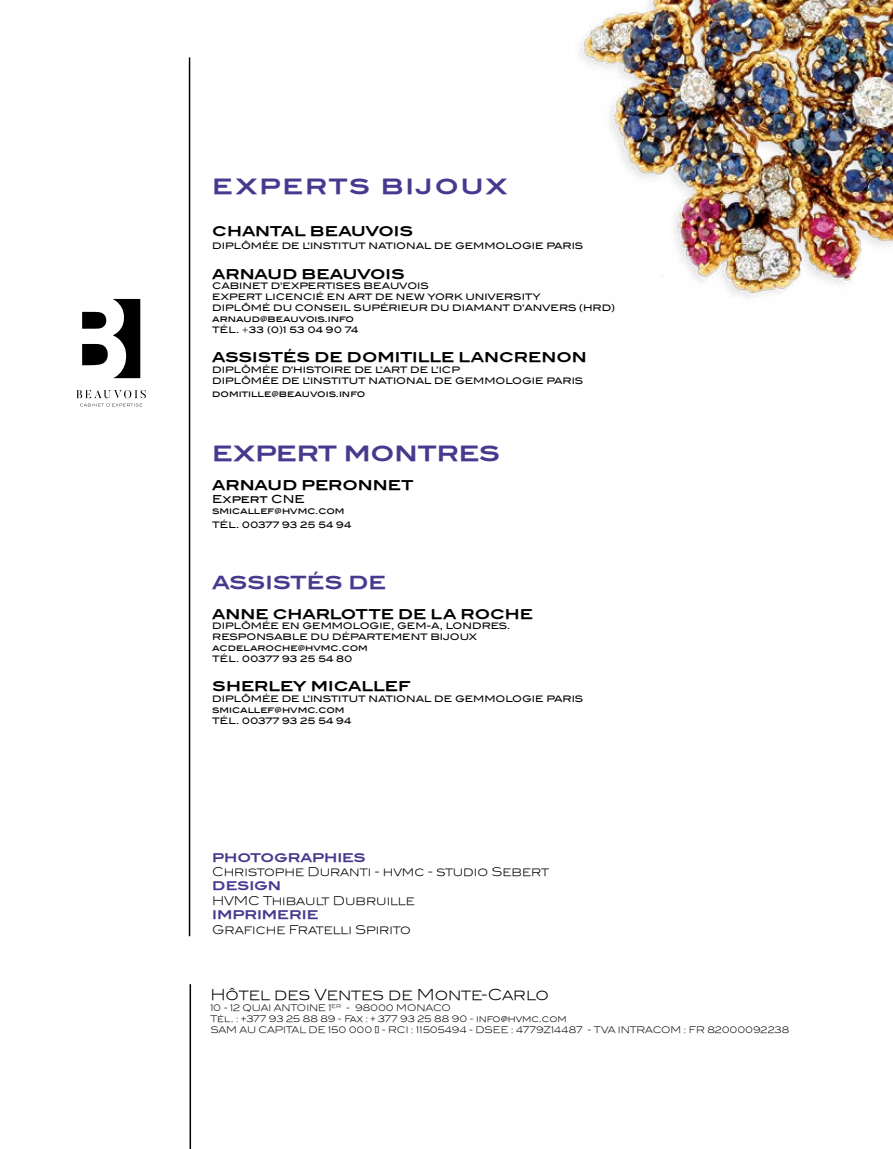
<style>
.page{position:relative;width:893px;height:1149px;background:#fff}
.page>*{position:absolute;margin:0;border:0;box-sizing:border-box;transform-origin:0 0}
.t1{font:21px "Blair ITCTT Bold";letter-spacing:.1em;color:#463a8f}
.t2{font:21px "Blair ITCTT Bold";color:#463a8f}
.t3{font:18px "Blair ITCTT Bold";color:#463a8f}
.t4{font:15px "Blair ITCTT Light";letter-spacing:-.01em;color:#000}
.t5{font:13.5px "Blair ITCTT Bold";color:#000}
.t6{font:12px "Blair ITCTT Light";color:#000}
.t7{font:12px "Blair ITCTT Bold";color:#463a8f}
.t8{font:500 11.1px "Blair ITC";color:#000}
.t9{font:500 9px/10.8px "Blair ITC";color:#000}
.t10{font:9px/10.8px "Blair ITCTT Light";letter-spacing:-.01em;color:#000}
.s1{font-family:"Copperplate";font-weight:300}
.s2{font-family:"Roboto";font-weight:300}
</style>
<div class="page">
<svg style="left:82px;top:299px;width:58px;height:79px"></svg>
<svg style="left:77px;top:390px;width:69px;height:16px"></svg>
<img style="left:578px;top:0;width:315px;height:298px">
<hr style="left:189px;top:57px;width:1px;height:878px;background:#000">
<hr style="left:190px;top:983px;width:1px;height:165px;background:#000">
<h1 class="t1" style="left:212px;top:173px;width:297px">EXPERTS BIJOUX</h1>
<h3 class="t5" style="left:212px;top:222px;width:202px">CHANTAL BEAUVOIS</h3>
<p class="t9" style="left:212px;top:240px;width:373px">DIPLÔMÉE DE L’INSTITUT NATIONAL DE GEMMOLOGIE PARIS</p>
<h3 class="t5" style="left:212px;top:265px;width:194px">ARNAUD BEAUVOIS</h3>
<p class="t9" style="left:212px;top:280px;width:404px">CABINET D’EXPERTISES BEAUVOIS<br>EXPERT LICENCIÉ EN ART DE NEW YORK UNIVERSITY<br>DIPLÔMÉ DU CONSEIL SUPÉRIEUR DU DIAMANT D’ANVERS (HRD) arnaud@beauvois.info<br>TÉL. <span class="s1">+</span>33 (0)1 53 04 90 74</p>
<h3 class="t5" style="left:212px;top:348px;width:376px">ASSISTÉS DE DOMITILLE LANCRENON</h3>
<p class="t9" style="left:212px;top:364px;width:373px">DIPLÔMÉE D’HISTOIRE DE L’ART DE L’ICP<br>DIPLÔMÉE DE L’INSTITUT NATIONAL DE GEMMOLOGIE PARIS</p>
<p class="t9" style="left:212px;top:388px;width:154px">domitille@beauvois.info</p>
<h1 class="t2" style="left:212px;top:440px;width:289px">EXPERT MONTRES</h1>
<h3 class="t5" style="left:212px;top:476px;width:203px">ARNAUD PERONNET</h3>
<p class="t8" style="left:212px;top:492px;width:94px">Expert CNE</p>
<p class="t9" style="left:212px;top:504px;width:141px;line-height:13.4px">smicallef@hvmc.com<br>TÉL. 00377 93 25 54 94</p>
<h2 class="t3" style="left:212px;top:571px;width:176px">ASSISTÉS DE</h2>
<h3 class="t5" style="left:212px;top:605px;width:322px">ANNE CHARLOTTE DE LA ROCHE</h3>
<p class="t9" style="left:212px;top:620px;width:299px">DIPLÔMÉE EN GEMMOLOGIE, GEM-A, LONDRES.<br>RESPONSABLE DU DÉPARTEMENT BIJOUX acdelaroche@hvmc.com<br>TÉL. 00377 93 25 54 80</p>
<h3 class="t5" style="left:212px;top:677px;width:200px">SHERLEY MICALLEF</h3>
<p class="t9" style="left:212px;top:693px;width:373px">DIPLÔMÉE DE L’INSTITUT NATIONAL DE GEMMOLOGIE PARIS smicallef@hvmc.com<br>TÉL. 00377 93 25 54 94</p>
<h3 class="t7" style="left:212px;top:849px;width:155px">PHOTOGRAPHIES</h3>
<h3 class="t6" style="left:212px;top:864px;width:338px">Christophe Duranti - hvmc - studio Sebert</h3>
<h3 class="t7" style="left:212px;top:878px;width:70px">DESIGN</h3>
<h3 class="t6" style="left:212px;top:893px;width:204px">HVMC Thibault Dubruille</h3>
<h3 class="t7" style="left:212px;top:907px;width:108px">IMPRIMERIE</h3>
<h3 class="t6" style="left:212px;top:922px;width:200px">Grafiche Fratelli Spirito</h3>
<h3 class="t4" style="left:210px;top:985px;width:340px">Hôtel des Ventes de Monte-Carlo</h3>
<p class="t10" style="left:210px;top:1002px;width:581px">10 - 12 QUAI ANTOINE 1<sup>ER</sup> - 98000 MONACO<br>Tél. : <span class="s2">+</span>377 93 25 88 89 - Fax : <span class="s2">+</span> 377 93 25 88 90 - info@hvmc.com<br>SAM AU CAPITAL DE 150 000 € - RCI : 11505494 - DSEE : 4779Z14487 - TVA INTRACOM : FR 82000092238</p>
</div>
